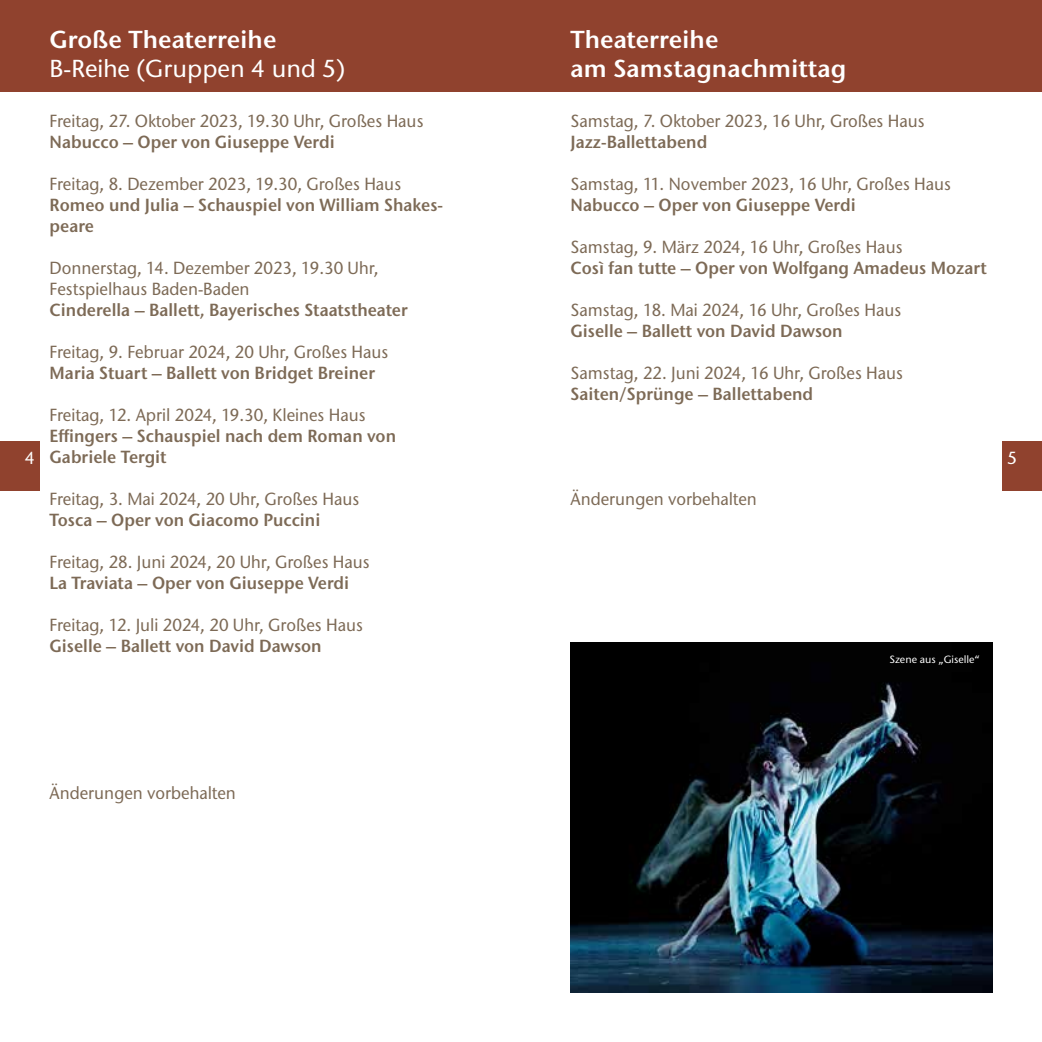
<style>
.page{position:relative;width:1042px;height:1042px;background:#fff}
.page>*{position:absolute;margin:0;border:0;box-sizing:border-box;transform-origin:0 0}
.t1{font:600 24.5px/29.4px "Stone Sans ITC Pro";color:#fff}
.t2{font:500 24.5px "Stone Sans ITC Pro";color:#fff}
.t3{font:500 17.5px/21px "Stone Sans ITC Pro";color:#7d6a56;scale:.95 1}
.t4{font:600 17.5px/21px "Stone Sans ITC Pro";color:#7d6a56;scale:.95 1}
.t5{font:500 17.5px "Stone Sans ITC Pro";color:#fff}
.t6{font:500 10.5px "Stone Sans ITC Pro";color:#fff}
</style>
<div class="page">
<div style="left:0;top:441px;width:40px;height:50px;background:#90422e"></div>
<div style="left:1002px;top:441px;width:40px;height:50px;background:#90422e"></div>
<div style="left:0;top:0;width:1042px;height:92px;background:#90422e"></div>
<img style="left:570px;top:642px;width:422px;height:350px">
<h1 class="t1" style="left:50px;top:24px;width:228px">Große Theaterreihe</h1>
<h1 class="t2" style="left:50px;top:54px;width:297px">B-Reihe (Gruppen 4 und 5)</h1>
<h1 class="t1" style="left:570px;top:24px;width:277px">Theaterreihe<br>am Samstagnachmittag</h1>
<p class="t3" style="left:50px;top:110px;width:395px">Freitag, 27. Oktober 2023, 19.30 Uhr, Großes Haus</p>
<p class="t4" style="left:50px;top:131px;width:302px">Nabucco – Oper von Giuseppe Verdi</p>
<p class="t3" style="left:50px;top:173px;width:372px">Freitag, 8. Dezember 2023, 19.30, Großes Haus</p>
<p class="t4" style="left:50px;top:194px;width:416px">Romeo und Julia – Schauspiel von William Shakes&shy;peare</p>
<p class="t3" style="left:50px;top:257px;width:348px">Donnerstag, 14. Dezember 2023, 19.30 Uhr,<br>Festspielhaus Baden-Baden</p>
<p class="t4" style="left:50px;top:299px;width:378px">Cinderella – Ballett, Bayerisches Staatstheater</p>
<p class="t3" style="left:50px;top:341px;width:358px">Freitag, 9. Februar 2024, 20 Uhr, Großes Haus</p>
<p class="t4" style="left:50px;top:362px;width:344px">Maria Stuart – Ballett von Bridget Breiner</p>
<p class="t3" style="left:50px;top:404px;width:334px">Freitag, 12. April 2024, 19.30, Kleines Haus</p>
<p class="t4" style="left:50px;top:425px;width:366px">Effingers – Schauspiel nach dem Roman von<br>Gabriele Tergit</p>
<p class="t3" style="left:50px;top:488px;width:327px">Freitag, 3. Mai 2024, 20 Uhr, Großes Haus</p>
<p class="t4" style="left:50px;top:509px;width:287px">Tosca – Oper von Giacomo Puccini</p>
<p class="t3" style="left:50px;top:551px;width:338px">Freitag, 28. Juni 2024, 20 Uhr, Großes Haus</p>
<p class="t4" style="left:50px;top:572px;width:317px">La Traviata – Oper von Giuseppe Verdi</p>
<p class="t3" style="left:50px;top:614px;width:331px">Freitag, 12. Juli 2024, 20 Uhr, Großes Haus</p>
<p class="t4" style="left:50px;top:635px;width:288px">Giselle – Ballett von David Dawson</p>
<p class="t3" style="left:570px;top:110px;width:374px">Samstag, 7. Oktober 2023, 16 Uhr, Großes Haus</p>
<p class="t4" style="left:570px;top:131px;width:145px">Jazz-Ballettabend</p>
<p class="t3" style="left:570px;top:173px;width:402px">Samstag, 11. November 2023, 16 Uhr, Großes Haus</p>
<p class="t4" style="left:570px;top:194px;width:302px">Nabucco – Oper von Giuseppe Verdi</p>
<p class="t3" style="left:570px;top:236px;width:351px">Samstag, 9. März 2024, 16 Uhr, Großes Haus</p>
<p class="t4" style="left:570px;top:257px;width:440px">Così fan tutte – Oper von Wolfgang Amadeus Mozart</p>
<p class="t3" style="left:570px;top:299px;width:349px">Samstag, 18. Mai 2024, 16 Uhr, Großes Haus</p>
<p class="t4" style="left:570px;top:320px;width:288px">Giselle – Ballett von David Dawson</p>
<p class="t3" style="left:570px;top:362px;width:351px">Samstag, 22. Juni 2024, 16 Uhr, Großes Haus</p>
<p class="t4" style="left:570px;top:383px;width:257px">Saiten/Sprünge – Ballettabend</p>
<p class="t5" style="left:25px;top:447px;width:12px">4</p>
<p class="t5" style="left:1007px;top:447px;width:12px">5</p>
<p class="t3" style="left:570px;top:488px;width:198px">Änderungen vorbehalten</p>
<p class="t3" style="left:50px;top:782px;width:198px">Änderungen vorbehalten</p>
<p class="t6" style="left:889px;top:652px;width:92px">Szene aus „Giselle“</p>
<p class="t6" style="left:831px;top:652px;width:145px">Szene aus „Per Aspera ad Astra</p>
</div>
